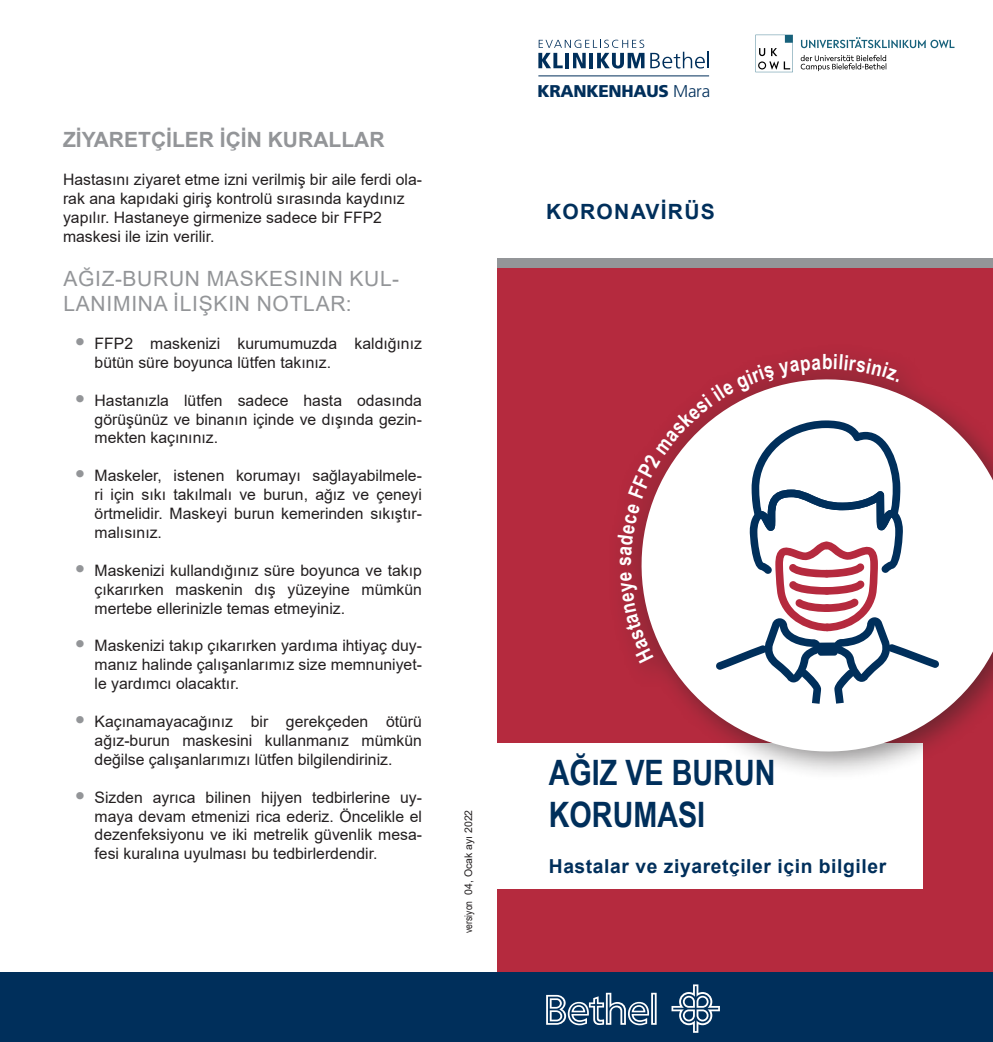
<style>
.page{position:relative;width:993px;height:1042px;background:#fff}
.page>*{position:absolute;margin:0;border:0;box-sizing:border-box;transform-origin:0 0}
.t1{font:700 35px "Arial Narrow";color:#002f5b}
.t2{font:21px/25.2px "Arial";letter-spacing:.035em;color:#939598}
.t3{font:700 21px "Arial";color:#939598}
.t4{font:700 21px "Arial";letter-spacing:.06em;color:#002f5b}
.t5{font:700 21px "Arial Narrow";color:#fff}
.t6{font:700 19.25px "Arial";letter-spacing:.03em;color:#002f5b}
.t7{font:900 16.97px "Frutiger LT Std";letter-spacing:-.015em;color:#002f5b}
.t8{font:300 16.97px "Frutiger LT Std";color:#002f5b}
.t9{font:15.75px/18.9px "Arial";color:#231f20;text-align:justify}
.t10{font:10.5px "Arial";color:#231f20}
.s1{font-family:"Frutiger LT Std";font-weight:900;font-size:21px;color:#939598}
.s2{font-family:"Arial Narrow"}
.s3{font-weight:300}
</style>
<div class="page">
<div style="left:497px;top:263px;width:495px;height:758px;background:#b52a3e"></div>
<div style="left:0;top:972px;width:992px;height:70px;background:#002f5b"></div>
<svg style="left:671px;top:984px;width:48px;height:49px"></svg>
<svg style="left:546px;top:993px;width:110px;height:32px"></svg>
<div style="left:494px;top:743px;width:428px;height:146px;background:#fff"></div>
<div style="left:497px;top:258px;width:495px;height:10px;background:#939598"></div>
<svg style="left:538px;top:40px;width:106px;height:29px"></svg>
<svg style="left:650px;top:52px;width:59px;height:17px"></svg>
<svg style="left:800px;top:37px;width:154px;height:11px"></svg>
<svg style="left:755px;top:35px;width:37px;height:37px"></svg>
<svg style="left:800px;top:55px;width:86px;height:16px"></svg>
<hr style="left:538px;top:76px;width:170px;height:1px;background:#002f5b">
<div style="left:605px;top:340px;width:387px;height:442px;background:#231f20;opacity:.5"></div>
<svg style="left:619px;top:358px;width:373px;height:415px;fill:#fff"></svg>
<svg style="left:617px;top:354px;width:322px;height:350px"></svg>
<p class="t3" style="left:63px;top:125px;width:323px">ZİYARETÇİLER İÇİN KURALLAR</p>
<p class="t9" style="left:63px;top:170px;width:360px;text-align:left">Hastasını ziyaret etme izni verilmiş bir aile ferdi ola&shy;rak ana kapıdaki giriş kontrolü sırasında kaydınız yapılır. Hastaneye girmenize sadece bir FFP2 maskesi ile izin verilir.</p>
<p class="t2" style="left:63px;top:266px;width:337px">AĞIZ-BURUN MASKESININ KUL-<br>LANIMINA İLIŞKIN NOTLAR:</p>
<p class="t9" style="left:94px;top:334px;width:329px;text-indent:-20px"><span class="s1">•</span> FFP2 maskenizi kurumumuzda kaldığınız bütün süre boyunca lütfen takınız.</p>
<p class="t9" style="left:94px;top:390px;width:329px;text-indent:-20px"><span class="s1">•</span> Hastanızla lütfen sadece hasta odasında görüşünüz ve binanın içinde ve dışında gezin&shy;mekten kaçınınız.</p>
<p class="t9" style="left:94px;top:466px;width:329px;text-indent:-20px"><span class="s1">•</span> Maskeler, istenen korumayı sağlayabilmele&shy;ri için sıkı takılmalı ve burun, ağız ve çeneyi örtmelidir. Maskeyi burun kemerinden sıkıştır&shy;malısınız.</p>
<p class="t9" style="left:94px;top:561px;width:329px;text-indent:-20px"><span class="s1">•</span> Maskenizi kullandığınız süre boyunca ve takıp çıkarırken maskenin dış yüzeyine mümkün mertebe ellerinizle temas etmeyiniz.</p>
<p class="t9" style="left:94px;top:636px;width:329px;text-indent:-20px"><span class="s1">•</span> Maskenizi takıp çıkarırken yardıma ihtiyaç duy&shy;manız halinde çalışanlarımız size memnuniyet&shy;le yardımcı olacaktır.</p>
<p class="t9" style="left:94px;top:712px;width:329px;text-indent:-20px"><span class="s1">•</span> Kaçınamayacağınız bir gerekçeden ötürü ağız-burun maskesini kullanmanız mümkün değilse çalışanlarımızı lütfen bilgilendiriniz.</p>
<p class="t9" style="left:94px;top:787px;width:329px;text-indent:-20px"><span class="s1">•</span> Sizden ayrıca bilinen hijyen tedbirlerine uy&shy;maya devam etmenizi rica ederiz. Öncelikle el dezenfeksiyonu ve iki metrelik güvenlik mesa&shy;fesi kuralına uyulması bu tedbirlerdendir.</p>
<p class="t10" style="left:461px;top:933px;width:125px;rotate:-90deg"><span class="s2">versiyon</span> 04, Ocak ayı 2022</p>
<p class="t8" style="left:673px;top:85px;width:38px">Mara</p>
<p class="t7" style="left:537px;top:90px;width:174px">KRANKENHAUS <span class="s3">Mara</span></p>
<p class="t4" style="left:546px;top:196px;width:170px">KORONAVİRÜS</p>
<p class="t5" style="left:821px;top:345px;width:12px">b</p>
<p class="t1" style="left:548px;top:746px;width:228px">AĞIZ VE BURUN</p>
<p class="t1" style="left:548px;top:788px;width:158px">KORUMASI</p>
<p class="t6" style="left:548px;top:852px;width:339px">Hastalar ve ziyaretçiler için bilgiler</p>
</div>
